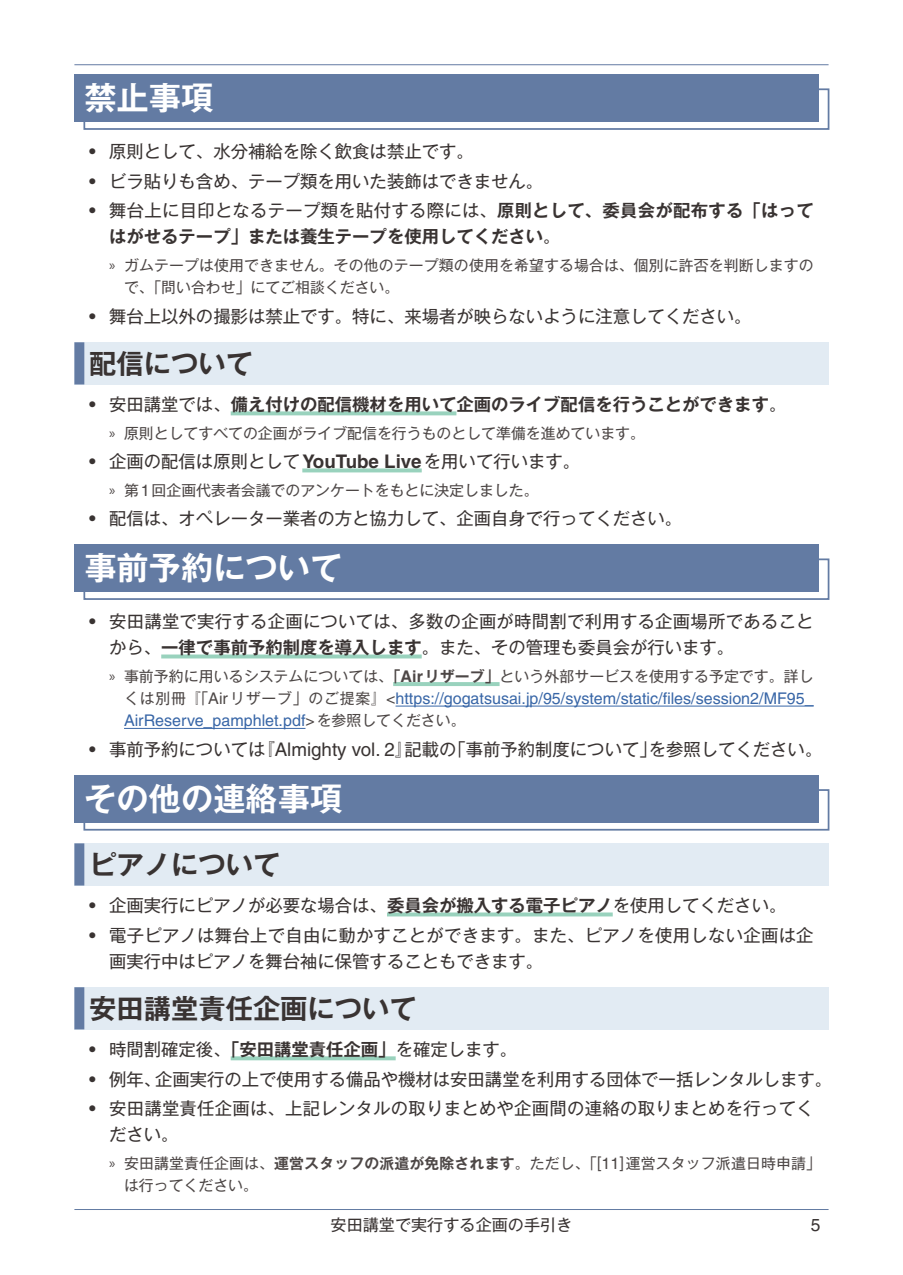
<style>
.page{position:relative;width:903px;height:1275px;background:#fff}
.page>*{position:absolute;margin:0;border:0;box-sizing:border-box;transform-origin:0 0}
.t1{font:700 32.2px "Gothic MB101 Pro De";color:#fff}
.t2{font:700 27.3px "Gothic MB101 Pro De";color:#393332}
.t3{font:17.32px/26.1px "Gothic MB101 Pro";color:#393332}
.t4{font:700 17.32px "Gothic MB101 Pro De";color:#393332}
.t5{font:17.32px "Helvetica";color:#393332}
.t6{font:16.1px/22.4px "Helvetica";color:#3866a7}
.t7{font:16.1px "Gothic MB101 Pro";color:#393332}
.t8{font:14.88px/22.4px "Gothic MB101 Pro";letter-spacing:.005em;color:#4d4746}
.s1{font-family:"Helvetica";font-size:18.72px}
.s2{font-family:"Gothic MB101 Pro De";font-weight:700}
.s3{font-family:"Gothic MB101 Pro";font-weight:400}
.s4{font-family:"Myriad Pro"}
.s5{font-family:"Helvetica";font-weight:400;font-size:18.72px}
.s6{font-family:"Helvetica";font-weight:700;font-size:18.72px}
.s7{font-family:"Helvetica";font-size:16.1px}
.s8{font-family:"Helvetica";font-weight:700;font-size:16.1px}
.s9{font-family:"Gothic MB101 Pro";font-size:14.88px;color:#4d4746}
.s10{color:#4d4746}
</style>
<div class="page">
<hr style="left:74px;top:64px;width:754px;height:1px;background:#637ba3">
<hr style="left:74px;top:1209px;width:754px;height:1px;background:#637ba3">
<div style="left:74px;top:74px;width:745px;height:48px;background:#637ba3"></div>
<div style="left:83px;top:88px;width:746px;height:42px;border:2px solid #637ba3"></div>
<div style="left:74px;top:342px;width:754px;height:42px;background:#e2ebf3"></div>
<div style="left:74px;top:342px;width:10px;height:42px;background:#637ba3"></div>
<svg style="left:231px;top:411px;width:225px;height:4px"></svg>
<svg style="left:302px;top:468px;width:120px;height:4px"></svg>
<div style="left:74px;top:544px;width:745px;height:48px;background:#637ba3"></div>
<div style="left:83px;top:558px;width:746px;height:42px;border:2px solid #637ba3"></div>
<svg style="left:161px;top:654px;width:261px;height:4px"></svg>
<hr style="left:393px;top:682px;width:106px;height:4px;background:#99d2bd">
<hr style="left:395px;top:706px;width:419px;height:1px;background:#3866a7">
<hr style="left:124px;top:728px;width:181px;height:1px;background:#3866a7">
<div style="left:74px;top:775px;width:745px;height:47px;background:#637ba3"></div>
<div style="left:83px;top:789px;width:746px;height:42px;border:2px solid #637ba3"></div>
<div style="left:74px;top:843px;width:754px;height:42px;background:#e2ebf3"></div>
<div style="left:74px;top:843px;width:10px;height:42px;background:#637ba3"></div>
<svg style="left:387px;top:912px;width:226px;height:4px"></svg>
<div style="left:74px;top:987px;width:754px;height:42px;background:#e2ebf3"></div>
<div style="left:74px;top:987px;width:10px;height:42px;background:#637ba3"></div>
<svg style="left:231px;top:1056px;width:165px;height:4px"></svg>
<h1 class="t1" style="left:84px;top:71px;width:130px">禁止事項</h1>
<p class="t3" style="left:89px;top:136px;width:386px"><span class="s1">•</span> 原則として、水分補給を除く飲食は禁止です。</p>
<p class="t3" style="left:89px;top:166px;width:455px"><span class="s1">•</span> ビラ貼りも含め、テープ類を用いた装飾はできません。</p>
<p class="t3" style="left:89px;top:195px;width:726px"><span class="s1">•</span> 舞台上に目印となるテープ類を貼付する際には、<span class="s2">原則として、委員会が配布する「はって</span></p>
<p class="t4" style="left:109px;top:222px;width:453px">はがせるテープ」または養生テープを使用してください<span class="s3">。</span></p>
<p class="t8" style="left:124px;top:252px;width:691px;text-indent:-15px"><span class="s4">»</span> ガムテープは使用できません。その他のテープ類の使用を希望する場合は、個別に許否を判断しますので、「問い合わせ」にてご相談ください。</p>
<p class="t3" style="left:89px;top:301px;width:664px"><span class="s1">•</span> 舞台上以外の撮影は禁止です。特に、来場者が映らないように注意してください。</p>
<h2 class="t2" style="left:89px;top:341px;width:165px">配信について</h2>
<p class="t4" style="left:89px;top:390px;width:698px"><span class="s5">•</span> <span class="s3">安田講堂では、</span>備え付けの配信機材を用いて企画のライブ配信を行うことができます<span class="s3">。</span></p>
<p class="t8" style="left:109px;top:420px;width:537px"><span class="s4">»</span> 原則としてすべての企画がライブ配信を行うものとして準備を進めています。</p>
<p class="t3" style="left:89px;top:446px;width:492px"><span class="s1">•</span> 企画の配信は原則として<span class="s6">YouTube Live</span>を用いて行います。</p>
<p class="t8" style="left:109px;top:477px;width:431px"><span class="s4">»</span> 第<span class="s7">1</span>回企画代表者会議でのアンケートをもとに決定しました。</p>
<p class="t3" style="left:89px;top:503px;width:594px"><span class="s1">•</span> 配信は、オペレーター業者の方と協力して、企画自身で行ってください。</p>
<h1 class="t1" style="left:84px;top:541px;width:259px">事前予約について</h1>
<p class="t3" style="left:109px;top:606px;width:706px;text-indent:-20px"><span class="s1">•</span> 安田講堂で実行する企画については、多数の企画が時間割で利用する企画場所であることから、<span class="s2">一律で事前予約制度を導入します</span>。また、その管理も委員会が行います。</p>
<p class="t8" style="left:109px;top:663px;width:706px"><span class="s4">»</span> 事前予約に用いるシステムについては、<span class="s2">「</span><span class="s8">Air</span><span class="s2">リザーブ」</span>という外部サービスを使用する予定です。詳し</p>
<p class="t6" style="left:124px;top:687px;width:691px"><span class="s9">くは別冊『「</span><span class="s10">Air</span><span class="s9">リザーブ」のご提案』</span><span class="s10">&lt;</span>https://gogatsusai.jp/95/system/static/files/session2/MF95_<br>AirReserve_pamphlet.pdf<span class="s10">&gt;</span><span class="s9">を参照してください。</span></p>
<p class="t3" style="left:89px;top:734px;width:734px"><span class="s1">•</span> 事前予約については『<span class="s1">Almighty vol. 2</span>』記載の「事前予約制度について」を参照してください。</p>
<h1 class="t1" style="left:84px;top:772px;width:259px">その他の連絡事項</h1>
<h2 class="t2" style="left:89px;top:842px;width:192px">ピアノについて</h2>
<p class="t3" style="left:89px;top:890px;width:698px"><span class="s1">•</span> 企画実行にピアノが必要な場合は、<span class="s2">委員会が搬入する電子ピアノ</span>を使用してください。</p>
<p class="t3" style="left:109px;top:920px;width:706px;text-indent:-20px"><span class="s1">•</span> 電子ピアノは舞台上で自由に動かすことができます。また、ピアノを使用しない企画は企画実行中はピアノを舞台袖に保管することもできます。</p>
<h2 class="t2" style="left:89px;top:986px;width:329px">安田講堂責任企画について</h2>
<p class="t3" style="left:89px;top:1034px;width:429px"><span class="s1">•</span> 時間割確定後、<span class="s2">「安田講堂責任企画」</span>を確定します。</p>
<p class="t3" style="left:89px;top:1063px;width:744px"><span class="s1">•</span> 例年、企画実行の上で使用する備品や機材は安田講堂を利用する団体で一括レンタルします。</p>
<p class="t3" style="left:109px;top:1093px;width:706px;text-indent:-20px"><span class="s1">•</span> 安田講堂責任企画は、上記レンタルの取りまとめや企画間の連絡の取りまとめを行ってください。</p>
<p class="t8" style="left:124px;top:1150px;width:698px;text-indent:-15px"><span class="s4">»</span> 安田講堂責任企画は、<span class="s2">運営スタッフの派遣が免除されます</span>。ただし、「<span class="s7">[11]</span>運営スタッフ派遣日時申請」は行ってください。</p>
<p class="t7" style="left:331px;top:1211px;width:243px">安田講堂で実行する企画の手引き</p>
<p class="t5" style="left:811px;top:1215px;width:11px">5</p>
</div>
